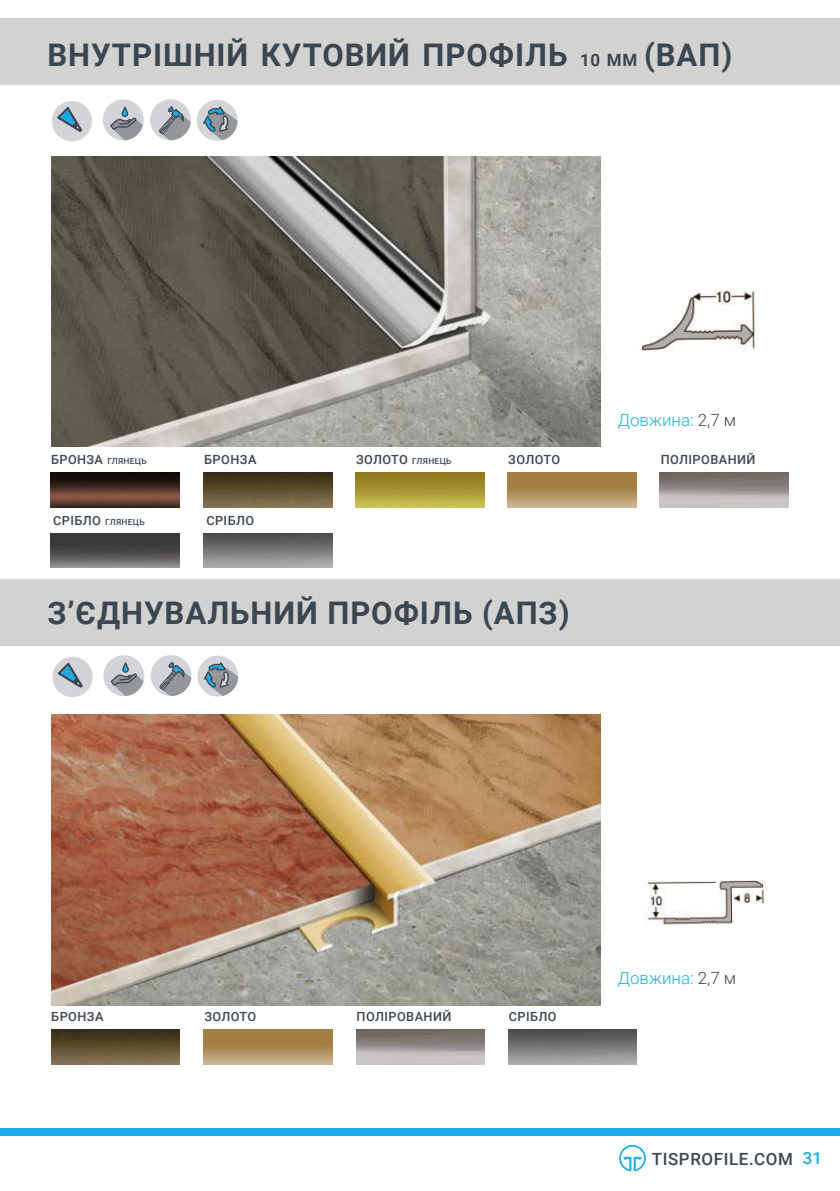
<style>
.page{position:relative;width:840px;height:1191px;background:#fff}
.page>*{position:absolute;margin:0;border:0;box-sizing:border-box;transform-origin:0 0}
.t1{font:700 31.2px "Roboto";letter-spacing:.03em;color:#3c4650}
.t2{font:300 16.8px "Roboto";color:#1fafe5}
.t3{font:500 16.8px "Roboto";letter-spacing:.035em;color:#3c4650}
.t4{font:500 12.6px "Roboto";letter-spacing:.035em;color:#3c4650}
.t5{font:500 8.4px "Roboto";letter-spacing:.03em;color:#3c4650}
.s1{font-size:17px}
.s2{font-size:12.6px}
.s3{color:#3c4650}
.s4{color:#1dace3}
</style>
<div class="page">
<div style="left:0;top:1128px;width:839px;height:7px;background:#1dace3"></div>
<img style="left:51px;top:156px;width:549px;height:291px">
<img style="left:640px;top:289px;width:117px;height:62px">
<img style="left:51px;top:473px;width:128px;height:34px">
<img style="left:51px;top:533px;width:129px;height:34px">
<img style="left:355px;top:473px;width:129px;height:34px">
<img style="left:203px;top:473px;width:129px;height:34px">
<img style="left:204px;top:533px;width:128px;height:34px">
<img style="left:507px;top:473px;width:129px;height:34px">
<img style="left:659px;top:473px;width:128px;height:34px">
<img style="left:51px;top:714px;width:549px;height:291px">
<img style="left:647px;top:880px;width:119px;height:46px">
<img style="left:51px;top:1029px;width:129px;height:35px">
<img style="left:356px;top:1029px;width:128px;height:35px">
<img style="left:204px;top:1029px;width:128px;height:35px">
<img style="left:508px;top:1029px;width:128px;height:35px">
<div style="left:103px;top:655px;width:41px;height:41px;background:#d3d4d8;border-radius:50%"></div>
<svg style="left:111px;top:662px;width:33px;height:34px"></svg>
<div style="left:197px;top:655px;width:41px;height:41px;background:#d3d4d8;border-radius:50%"></div>
<svg style="left:203px;top:662px;width:35px;height:34px"></svg>
<div style="left:150px;top:655px;width:41px;height:41px;background:#d3d4d8;border-radius:50%"></div>
<svg style="left:159px;top:661px;width:32px;height:35px"></svg>
<div style="left:52px;top:657px;width:41px;height:40px;background:#d3d4d8;border-radius:50%"></div>
<svg style="left:58px;top:661px;width:25px;height:27px"></svg>
<div style="left:103px;top:99px;width:41px;height:41px;background:#d3d4d8;border-radius:50%"></div>
<svg style="left:110px;top:106px;width:34px;height:34px"></svg>
<div style="left:197px;top:100px;width:40px;height:41px;background:#d3d4d8;border-radius:50%"></div>
<svg style="left:203px;top:106px;width:34px;height:35px"></svg>
<div style="left:150px;top:99px;width:41px;height:41px;background:#d3d4d8;border-radius:50%"></div>
<svg style="left:159px;top:106px;width:32px;height:34px"></svg>
<div style="left:52px;top:101px;width:40px;height:40px;background:#d3d4d8;border-radius:50%"></div>
<svg style="left:57px;top:107px;width:25px;height:25px"></svg>
<div style="left:0;top:18px;width:839px;height:66px;background:#d2d2d1"></div>
<div style="left:0;top:579px;width:839px;height:66px;background:#d2d2d1"></div>
<svg style="left:619px;top:1144px;width:26px;height:27px"></svg>
<h1 class="t1" style="left:47px;top:42px;width:686px">ВНУТРІШНІЙ КУТОВИЙ ПРОФІЛЬ <span class="s1">10 ММ</span> (ВАП)</h1>
<p class="t5" style="left:51px;top:458px;width:97px"><span class="s2">БРОНЗА</span> ГЛЯНЕЦЬ</p>
<p class="t5" style="left:53px;top:518px;width:93px"><span class="s2">СРІБЛО</span> ГЛЯНЕЦЬ</p>
<p class="t4" style="left:204px;top:455px;width:54px">БРОНЗА</p>
<p class="t4" style="left:206px;top:515px;width:49px">СРІБЛО</p>
<h2 class="t2" style="left:617px;top:413px;width:120px">Довжина: <span class="s3">2,7 м</span></h2>
<p class="t5" style="left:356px;top:458px;width:97px"><span class="s2">ЗОЛОТО</span> ГЛЯНЕЦЬ</p>
<p class="t4" style="left:508px;top:455px;width:53px">ЗОЛОТО</p>
<p class="t4" style="left:660px;top:455px;width:96px">ПОЛІРОВАНИЙ</p>
<h1 class="t1" style="left:47px;top:600px;width:523px">З’ЄДНУВАЛЬНИЙ ПРОФІЛЬ (АПЗ)</h1>
<p class="t4" style="left:51px;top:1012px;width:54px">БРОНЗА</p>
<p class="t4" style="left:204px;top:1012px;width:53px">ЗОЛОТО</p>
<p class="t4" style="left:356px;top:1012px;width:96px">ПОЛІРОВАНИЙ</p>
<p class="t4" style="left:508px;top:1012px;width:49px">СРІБЛО</p>
<h2 class="t2" style="left:617px;top:971px;width:120px">Довжина: <span class="s3">2,7 м</span></h2>
<h2 class="t3" style="left:651px;top:1152px;width:171px">TISPROFILE.COM <span class="s4">31</span></h2>
</div>
